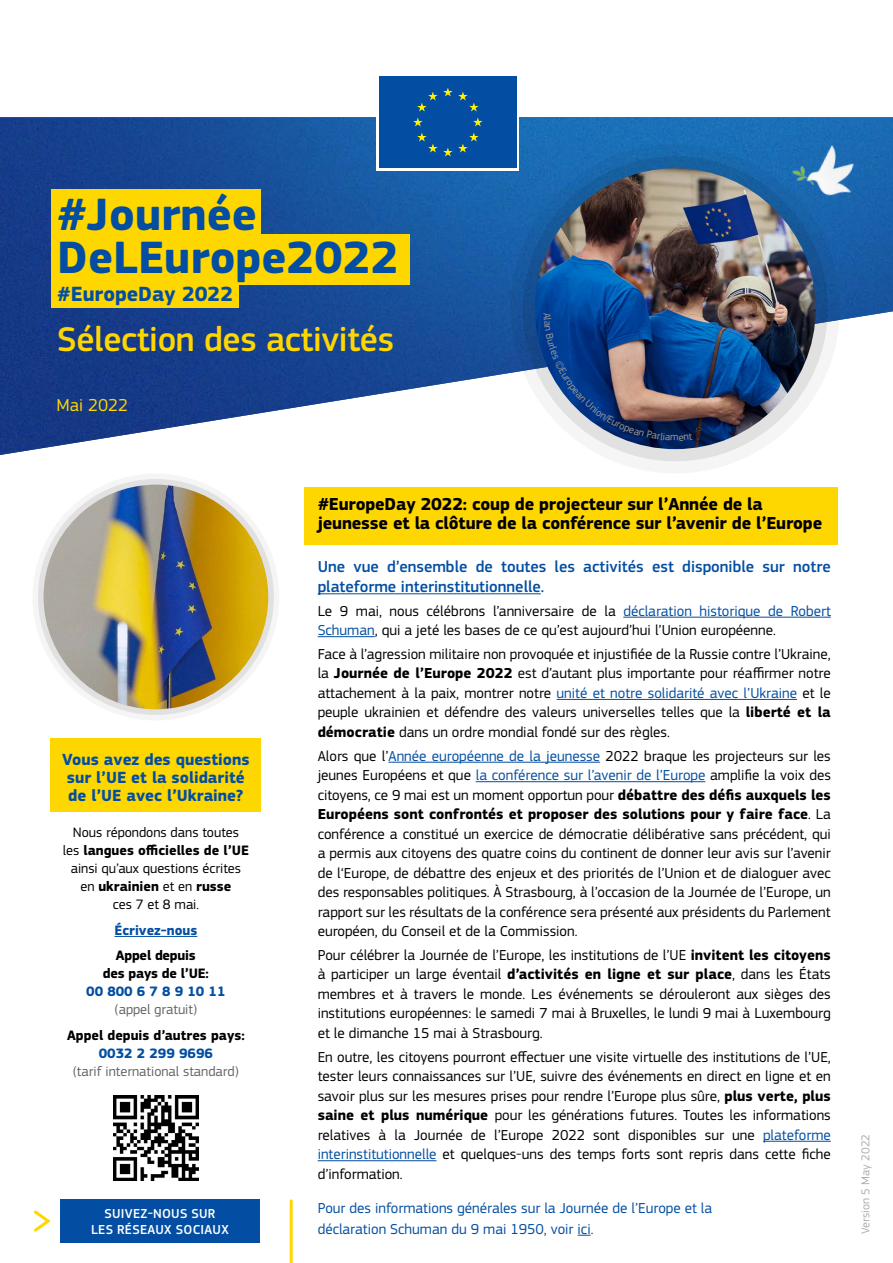
<style>
.page{position:relative;width:893px;height:1263px;background:#fff}
.page>*{position:absolute;margin:0;border:0;box-sizing:border-box;transform-origin:0 0}
.t1{font:700 47.1px/42.8px "EC Square Sans Pro";color:#034ea2}
.t2{font:500 35.7px "EC Square Sans Pro";letter-spacing:-.01em;color:#ffd700}
.t3{font:700 21.45px "EC Square Sans Pro";color:#034ea2}
.t4{font:700 18px/19.5px "EC Square Sans Pro";letter-spacing:-.01em;color:#000}
.t5{font:18px "EC Square Sans Pro";color:#ffd700}
.t6{font:700 16.8px/18px "EC Square Sans Pro";color:#034ea2}
.t7{font:500 16.5px/19.5px "EC Square Sans Pro";color:#034ea2}
.t8{font:15px/19.5px "EC Square Sans Pro";color:#000;text-align:justify}
.t9{font:15px/21px "EC Square Sans Pro";color:#034ea2}
.t10{font:14.25px/18px "EC Square Sans Pro";color:#000;text-align:center}
.t11{font:700 14.25px/18px "EC Square Sans Pro";color:#000;text-align:center}
.t12{font:14.25px "EC Square Sans Pro";color:#636466}
.t13{font:700 14.25px "EC Square Sans Pro";color:#034ea2}
.t14{font:500 13.5px/16.2px "EC Square Sans Pro";letter-spacing:.02em;color:#fff;text-align:center}
.t15{font:12px "EC Square Sans Pro";color:#acaeb1}
.s1{font-weight:700}
.s2{color:#034ea2}
</style>
<div class="page">
<img style="left:0;top:117px;width:893px;height:338px">
<svg style="left:376px;top:76px;width:143px;height:95px"></svg>
<div style="left:379px;top:77px;width:138px;height:91px;background:#034ea2"></div>
<svg style="left:417px;top:133px;width:62px;height:24px"></svg>
<svg style="left:413px;top:87px;width:70px;height:39px"></svg>
<div style="left:304px;top:487px;width:534px;height:57px;background:#ffd700"></div>
<hr style="left:318px;top:593px;width:223px;height:1px;background:#034ea2">
<hr style="left:623px;top:617px;width:208px;height:1px;background:#034ea2">
<hr style="left:318px;top:636px;width:57px;height:1px;background:#034ea2">
<hr style="left:557px;top:699px;width:240px;height:1px;background:#034ea2">
<hr style="left:388px;top:762px;width:212px;height:1px;background:#034ea2">
<hr style="left:476px;top:781px;width:229px;height:1px;background:#034ea2">
<hr style="left:763px;top:1141px;width:68px;height:1px;background:#034ea2">
<hr style="left:318px;top:1160px;width:119px;height:1px;background:#034ea2">
<div style="left:51px;top:738px;width:210px;height:74px;background:#ffd700"></div>
<hr style="left:115px;top:936px;width:82px;height:1px;background:#034ea2">
<svg style="left:32px;top:473px;width:247px;height:247px;fill:#e9e9e9"></svg>
<img style="left:44px;top:485px;width:224px;height:224px;border-radius:112px">
<svg style="left:578px;top:1235px;width:13px;height:1px"></svg>
<hr style="left:290px;top:1201px;width:3px;height:62px;background:#ffd600">
<img style="left:113px;top:1095px;width:85px;height:85px">
<svg style="left:511px;top:144px;width:329px;height:329px"></svg>
<img style="left:535px;top:168px;width:281px;height:281px;border-radius:140px">
<div style="left:60px;top:1199px;width:200px;height:44px;background:#034ea2"></div>
<svg style="left:34px;top:1210px;width:17px;height:21px"></svg>
<img style="left:784px;top:124px;width:90px;height:89px">
<div style="left:52px;top:190px;width:209px;height:51px;background:#ffd700"></div>
<div style="left:52px;top:234px;width:358px;height:51px;background:#ffd700"></div>
<div style="left:52px;top:277px;width:187px;height:31px;background:#ffd700"></div>
<svg style="left:543px;top:312px;width:150px;height:129px"></svg>
<h1 class="t1" style="left:57px;top:195px;width:343px">#Journée<br>DeLEurope2022</h1>
<h3 class="t3" style="left:57px;top:281px;width:177px">#EuropeDay 2022</h3>
<h2 class="t2" style="left:57px;top:319px;width:338px">Sélection des activités</h2>
<p class="t5" style="left:57px;top:395px;width:73px">Mai 2022</p>
<p class="t6" style="left:62px;top:751px;width:189px">Vous avez des questions sur l’UE et la solidarité de l’UE avec l’Ukraine?</p>
<p class="t10" style="left:63px;top:823px;width:188px">Nous répondons dans toutes les <span class="s1">langues officielles de l’UE </span>ainsi qu’aux questions écrites en <span class="s1">ukrainien</span> et en <span class="s1">russe<br></span>ces 7 et 8 mai.</p>
<p class="t13" style="left:114px;top:921px;width:84px">Écrivez-nous</p>
<p class="t11" style="left:103px;top:947px;width:107px">Appel depuis<br>des pays de l’UE:</p>
<p class="t13" style="left:86px;top:983px;width:141px">00 800 6 7 8 9 10 11</p>
<p class="t12" style="left:115px;top:1001px;width:84px">(appel gratuit)</p>
<p class="t11" style="left:67px;top:1026px;width:179px">Appel depuis d’autres pays:</p>
<p class="t13" style="left:99px;top:1044px;width:116px">0032 2 299 9696</p>
<p class="t12" style="left:73px;top:1063px;width:168px">(tarif international standard)</p>
<p class="t14" style="left:91px;top:1206px;width:139px">SUIVEZ-NOUS SUR<br>LES RÉSEAUX SOCIAUX</p>
<p class="t4" style="left:318px;top:494px;width:506px">#EuropeDay 2022: coup de projecteur sur l’Année de la jeunesse et la clôture de la conférence sur l’avenir de l’Europe</p>
<p class="t7" style="left:318px;top:557px;width:515px">Une vue d’ensemble de toutes les activités est disponible sur notre plateforme interinstitutionnelle.</p>
<p class="t8" style="left:318px;top:601px;width:515px">Le 9 mai, nous célébrons l’anniversaire de la <span class="s2">déclaration historique de Robert<br>Schuman</span>, qui a jeté les bases de ce qu’est aujourd’hui l’Union européenne.</p>
<p class="t8" style="left:318px;top:644px;width:515px">Face à l’agression militaire non provoquée et injustifiée de la Russie contre l’Ukraine, la <span class="s1">Journée de l’Europe 2022</span> est d’autant plus importante pour réaffirmer notre attachement à la paix, montrer notre <span class="s2">unité et notre solidarité avec l’Ukraine</span> et le peuple ukrainien et défendre des valeurs universelles telles que la <span class="s1">liberté et la démocratie</span> dans un ordre mondial fondé sur des règles.</p>
<p class="t8" style="left:318px;top:746px;width:515px">Alors que l’<span class="s2">Année européenne de la jeunesse</span> 2022 braque les projecteurs sur les jeunes Européens et que <span class="s2">la conférence sur l’avenir de l’Europe</span> amplifie la voix des citoyens, ce 9 mai est un moment opportun pour <span class="s1">débattre des défis auxquels les Européens sont confrontés et proposer des solutions pour y faire face</span>. La conférence a constitué un exercice de démocratie délibérative sans précédent, qui a permis aux citoyens des quatre coins du continent de donner leur avis sur l’avenir de l‘Europe, de débattre des enjeux et des priorités de l’Union et de dialoguer avec des responsables politiques. À Strasbourg, à l’occasion de la Journée de l’Europe, un rapport sur les résultats de la conférence sera présenté aux présidents du Parlement européen, du Conseil et de la Commission.</p>
<p class="t8" style="left:318px;top:945px;width:515px">Pour célébrer la Journée de l’Europe, les institutions de l’UE <span class="s1">invitent les citoyens </span>à participer un large éventail <span class="s1">d’activités en ligne et sur place</span>, dans les États membres et à travers le monde. Les événements se dérouleront aux sièges des institutions européennes: le samedi 7 mai à Bruxelles, le lundi 9 mai à Luxembourg et le dimanche 15 mai à Strasbourg.</p>
<p class="t8" style="left:318px;top:1047px;width:515px">En outre, les citoyens pourront effectuer une visite virtuelle des institutions de l’UE, tester leurs connaissances sur l’UE, suivre des événements en direct en ligne et en savoir plus sur les mesures prises pour rendre l’Europe plus sûre, <span class="s1">plus verte, plus saine et plus numérique</span> pour les générations futures. Toutes les informations relatives à la Journée de l’Europe 2022 sont disponibles sur une <span class="s2">plateforme interinstitutionnelle</span> et quelques-uns des temps forts sont repris dans cette fiche d’information.</p>
<p class="t9" style="left:318px;top:1197px;width:396px">Pour des informations générales sur la Journée de l’Europe et la déclaration Schuman du 9 mai 1950, voir ici.</p>
<p class="t15" style="left:858px;top:1234px;width:101px;rotate:-90deg">Version 5 May 2022</p>
</div>
